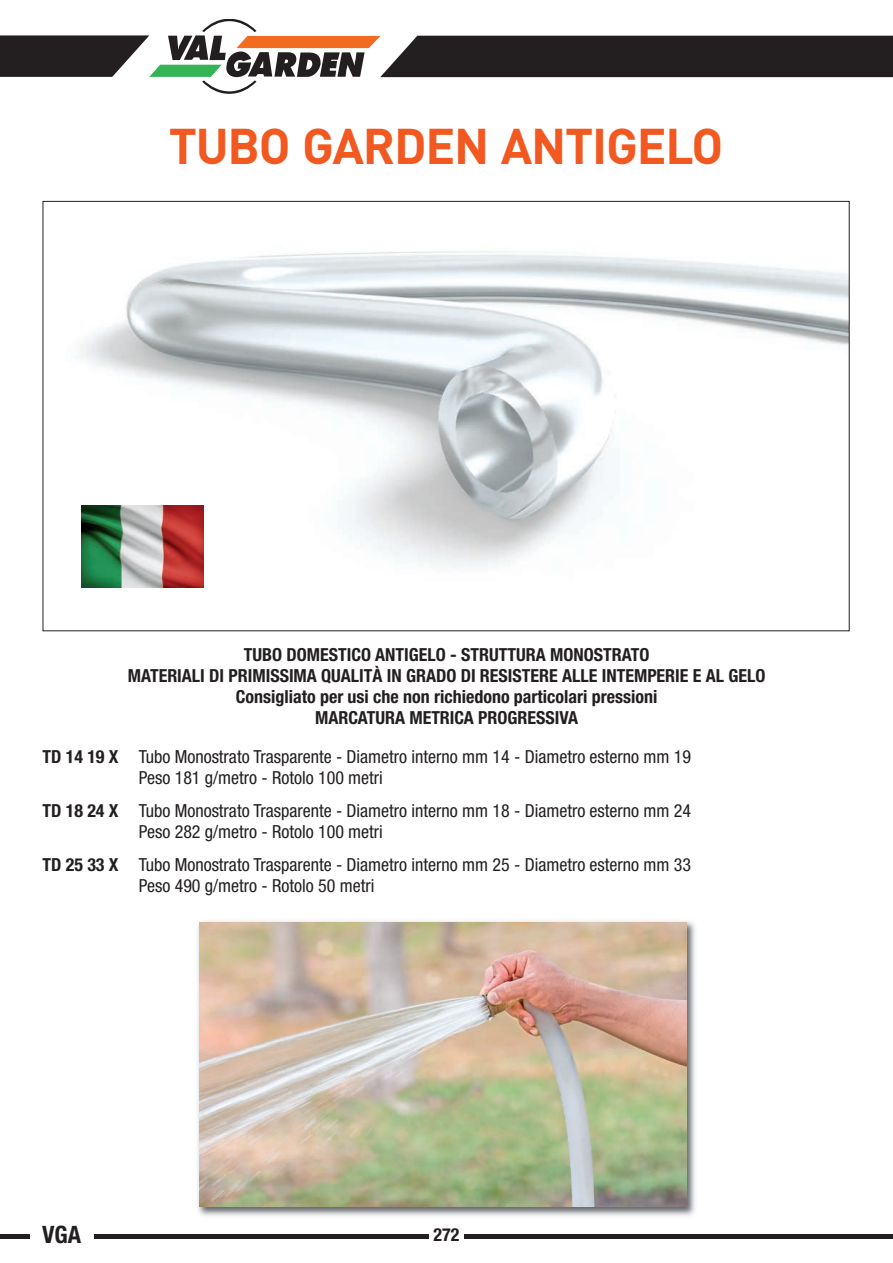
<style>
.page{position:relative;width:893px;height:1263px;background:#fff}
.page>*{position:absolute;margin:0;border:0;box-sizing:border-box;transform-origin:0 0}
.t1{font:700 49.5px "DIN";letter-spacing:-.025em;color:#f15921}
.t2{font:700 condensed 24px "Helvetica Neue";color:#231f20}
.t3{font:condensed 18px/21px "Helvetica Neue";color:#231f20}
.t4{font:700 condensed 18px/21px "Helvetica Neue";color:#231f20;text-align:center}
.s1{font-weight:700}
</style>
<div class="page">
<hr style="left:0;top:1234px;width:893px;height:4px;background:#231f20">
<svg style="left:0;top:19px;width:893px;height:75px"></svg>
<div style="left:429px;top:1226px;width:34px;height:29px;background:#fff"></div>
<div style="left:30px;top:1226px;width:64px;height:22px;background:#fff"></div>
<img style="left:80px;top:251px;width:768px;height:337px">
<img style="left:197px;top:921px;width:498px;height:295px">
<img style="left:199px;top:923px;width:487px;height:284px">
<img style="left:81px;top:506px;width:122px;height:81px">
<h1 class="t1" style="left:169px;top:118px;width:556px">TUBO GARDEN ANTIGELO</h1>
<p class="t4" style="left:128px;top:646px;width:639px">TUBO DOMESTICO ANTIGELO - STRUTTURA MONOSTRATO<br>MATERIALI DI PRIMISSIMA QUALITÀ IN GRADO DI RESISTERE ALLE INTEMPERIE E AL GELO Consigliato per usi che non richiedono particolari pressioni<br>MARCATURA METRICA PROGRESSIVA</p>
<p class="t3" style="left:139px;top:748px;width:554px;text-indent:-96px"><span class="s1">TD 14 19 X</span> Tubo Monostrato Trasparente - Diametro interno mm 14 - Diametro esterno mm 19<br>Peso 181 g/metro - Rotolo 100 metri</p>
<p class="t3" style="left:139px;top:802px;width:554px;text-indent:-96px"><span class="s1">TD 18 24 X</span> Tubo Monostrato Trasparente - Diametro interno mm 18 - Diametro esterno mm 24<br>Peso 282 g/metro - Rotolo 100 metri</p>
<p class="t3" style="left:139px;top:856px;width:554px;text-indent:-96px"><span class="s1">TD 25 33 X</span> Tubo Monostrato Trasparente - Diametro interno mm 25 - Diametro esterno mm 33<br>Peso 490 g/metro - Rotolo 50 metri</p>
<h2 class="t2" style="left:42px;top:1226px;width:41px">VGA</h2>
<p class="t4" style="left:434px;top:1225px;width:27px">272</p>
</div>
